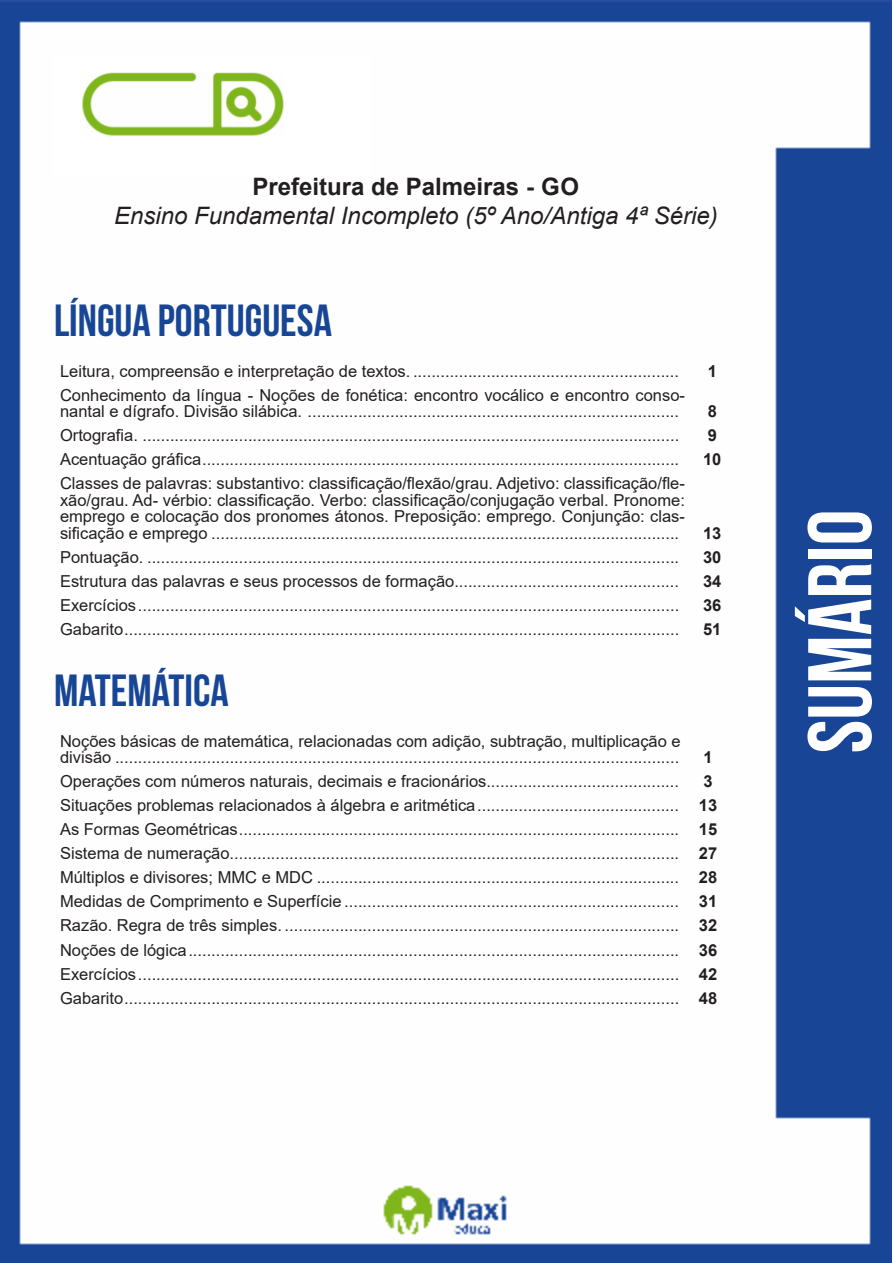
<style>
.page{position:relative;width:893px;height:1263px;background:#fff}
.page>*{position:absolute;margin:0;border:0;box-sizing:border-box;transform-origin:0 0}
.t1{font:700 90px "Bebas Neue";color:#fff}
.t2{font:700 45px "Bebas Neue";color:#184696}
.t3{font:italic 24px "Arial";color:#231f20}
.t4{font:700 24px "Arial";color:#231f20}
.ALTERNATIVAS{font:16.5px/16.5px "Arial";color:#231f20}
.INDICE{font:700 16.5px "Arial";color:#231f20}
</style>
<div class="page">
<img style="left:0;top:0;width:892px;height:1263px">
<div style="left:53px;top:55px;width:317px;height:121px;background:#fff"></div>
<img style="left:82px;top:72px;width:201px;height:64px">
<p class="t4" style="left:252px;top:170px;width:328px">Prefeitura de Palmeiras - GO</p>
<p class="t3" style="left:114px;top:200px;width:605px">Ensino Fundamental Incompleto (5º Ano/Antiga 4ª Série)</p>
<p class="t2" style="left:54px;top:295px;width:279px">LÍNGUA PORTUGUESA</p>
<p class="ALTERNATIVAS" style="left:60px;top:363px;width:621px">Leitura, compreensão e interpretação de textos. ..........................................................</p>
<p class="INDICE" style="left:708px;top:359px;width:11px">1</p>
<p class="ALTERNATIVAS" style="left:60px;top:387px;width:626px">Conhecimento da língua - Noções de fonética: encontro vocálico e encontro conso&shy;nantal e dígrafo. Divisão silábica. .................................................................................</p>
<p class="INDICE" style="left:708px;top:400px;width:11px">8</p>
<p class="ALTERNATIVAS" style="left:60px;top:427px;width:621px">Ortografia. .....................................................................................................................</p>
<p class="INDICE" style="left:708px;top:424px;width:11px">9</p>
<p class="ALTERNATIVAS" style="left:60px;top:451px;width:621px">Acentuação gráfica........................................................................................................</p>
<p class="INDICE" style="left:703px;top:448px;width:20px">10</p>
<p class="ALTERNATIVAS" style="left:60px;top:475px;width:626px;text-align:justify">Classes de palavras: substantivo: classificação/flexão/grau. Adjetivo: classificação/fle&shy;xão/grau. Ad- vérbio: classificação. Verbo: classificação/conjugação verbal. Pronome: emprego e colocação dos pronomes átonos. Preposição: emprego. Conjunção: clas&shy;sificação e emprego ......................................................................................................</p>
<p class="INDICE" style="left:703px;top:521px;width:20px">13</p>
<p class="ALTERNATIVAS" style="left:60px;top:549px;width:621px">Pontuação. ....................................................................................................................</p>
<p class="INDICE" style="left:703px;top:545px;width:20px">30</p>
<p class="ALTERNATIVAS" style="left:60px;top:573px;width:621px">Estrutura das palavras e seus processos de formação.................................................</p>
<p class="INDICE" style="left:703px;top:569px;width:20px">34</p>
<p class="ALTERNATIVAS" style="left:60px;top:597px;width:621px">Exercícios......................................................................................................................</p>
<p class="INDICE" style="left:703px;top:593px;width:20px">36</p>
<p class="ALTERNATIVAS" style="left:60px;top:621px;width:621px">Gabarito.........................................................................................................................</p>
<p class="INDICE" style="left:703px;top:617px;width:20px">51</p>
<p class="t2" style="left:54px;top:666px;width:176px">MATEMÁTICA</p>
<p class="ALTERNATIVAS" style="left:60px;top:733px;width:622px">Noções básicas de matemática, relacionadas com adição, subtração, multiplicação e divisão ...........................................................................................................................</p>
<p class="INDICE" style="left:703px;top:746px;width:11px">1</p>
<p class="ALTERNATIVAS" style="left:60px;top:773px;width:620px">Operações com números naturais, decimais e fracionários..........................................</p>
<p class="INDICE" style="left:703px;top:770px;width:11px">3</p>
<p class="ALTERNATIVAS" style="left:60px;top:797px;width:620px">Situações problemas relacionados à álgebra e aritmética............................................</p>
<p class="INDICE" style="left:699px;top:794px;width:20px">13</p>
<p class="ALTERNATIVAS" style="left:60px;top:821px;width:621px">As Formas Geométricas................................................................................................</p>
<p class="INDICE" style="left:699px;top:818px;width:20px">15</p>
<p class="ALTERNATIVAS" style="left:60px;top:845px;width:621px">Sistema de numeração..................................................................................................</p>
<p class="INDICE" style="left:699px;top:842px;width:20px">27</p>
<p class="ALTERNATIVAS" style="left:60px;top:869px;width:621px">Múltiplos e divisores; MMC e MDC ...............................................................................</p>
<p class="INDICE" style="left:699px;top:866px;width:20px">28</p>
<p class="ALTERNATIVAS" style="left:60px;top:893px;width:621px">Medidas de Comprimento e Superfície .........................................................................</p>
<p class="INDICE" style="left:699px;top:890px;width:20px">31</p>
<p class="ALTERNATIVAS" style="left:60px;top:917px;width:621px">Razão. Regra de três simples. ......................................................................................</p>
<p class="INDICE" style="left:699px;top:914px;width:20px">32</p>
<p class="ALTERNATIVAS" style="left:60px;top:941px;width:621px">Noções de lógica...........................................................................................................</p>
<p class="INDICE" style="left:699px;top:938px;width:20px">36</p>
<p class="ALTERNATIVAS" style="left:60px;top:965px;width:621px">Exercícios......................................................................................................................</p>
<p class="INDICE" style="left:699px;top:962px;width:20px">42</p>
<p class="ALTERNATIVAS" style="left:60px;top:989px;width:621px">Gabarito.........................................................................................................................</p>
<p class="INDICE" style="left:699px;top:986px;width:20px">48</p>
<h1 class="t1" style="left:791px;top:753px;width:245px;rotate:-90deg">SUMÁRIO</h1>
</div>
